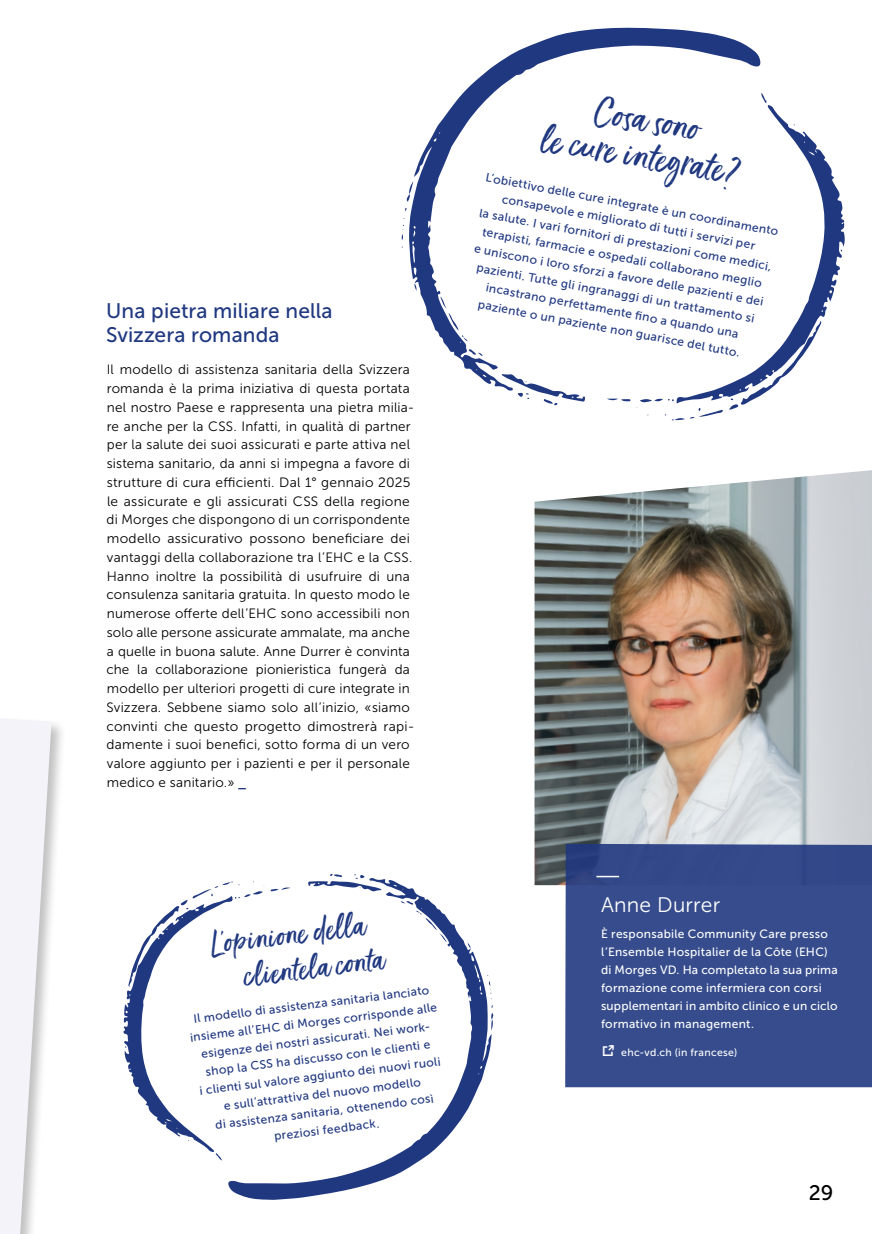
<style>
.page{position:relative;width:872px;height:1234px;background:#fff}
.page>*{position:absolute;margin:0;border:0;box-sizing:border-box;transform-origin:0 0}
.t1{font:36px/36px "Ernestand Emily 2023 CSS";color:#203880;text-align:center}
.t2{font:30px/36px "Ernestand Emily 2023 CSS";color:#203880}
.t3{font:24px "Icon CSS Link";color:#fff}
.t4{font:21px/24px "Museo Sans 500";letter-spacing:.005em;color:#203880}
.t5{font:21px "Museo Sans 300";letter-spacing:.01em;color:#fff}
.t6{font:21px "Museo Sans 500";color:#000}
.t7{font:13.5px/18.8px "Museo Sans 300";letter-spacing:.015em;color:#000}
.t8{font:12px/18px "Museo Sans 500";color:#203880;text-align:center}
.t9{font:12px/18px "Museo Sans 500";letter-spacing:.015em;color:#fff}
.t10{font:10.5px "Museo Sans 500";letter-spacing:.025em;color:#fff}
.s1{font-family:"Museo Sans 700";color:#203880}
</style>
<div class="page">
<svg style="left:228px;top:879px;width:308px;height:321px"></svg>
<svg style="left:123px;top:879px;width:177px;height:273px"></svg>
<svg style="left:215px;top:1153px;width:7px;height:7px"></svg>
<svg style="left:466px;top:942px;width:6px;height:6px"></svg>
<svg style="left:400px;top:900px;width:13px;height:4px"></svg>
<svg style="left:415px;top:910px;width:34px;height:31px"></svg>
<svg style="left:307px;top:873px;width:75px;height:36px"></svg>
<svg style="left:126px;top:879px;width:164px;height:114px"></svg>
<svg style="left:487px;top:974px;width:8px;height:56px"></svg>
<div style="left:0;top:661px;width:67px;height:572px;background:#000;opacity:.25"></div>
<svg style="left:0;top:718px;width:52px;height:515px"></svg>
<svg style="left:409px;top:28px;width:352px;height:359px"></svg>
<svg style="left:676px;top:105px;width:169px;height:293px"></svg>
<svg style="left:761px;top:93px;width:5px;height:10px"></svg>
<svg style="left:607px;top:398px;width:23px;height:4px"></svg>
<svg style="left:406px;top:181px;width:7px;height:21px"></svg>
<svg style="left:414px;top:283px;width:3px;height:8px"></svg>
<svg style="left:468px;top:348px;width:14px;height:8px"></svg>
<svg style="left:729px;top:320px;width:93px;height:89px"></svg>
<svg style="left:440px;top:296px;width:28px;height:45px"></svg>
<svg style="left:501px;top:374px;width:84px;height:31px"></svg>
<svg style="left:636px;top:398px;width:87px;height:23px"></svg>
<svg style="left:401px;top:218px;width:3px;height:22px"></svg>
<img style="left:534px;top:470px;width:338px;height:415px">
<div style="left:565px;top:843px;width:307px;height:243px;background:#364c8c"></div>
<hr style="left:596px;top:875px;width:23px;height:2px;background:#fff">
<h3 class="t4" style="left:106px;top:299px;width:228px">Una pietra miliare nella<br>Svizzera romanda</h3>
<p class="t7" style="left:106px;top:360px;width:309px">Il modello di assistenza sanitaria della Svizzera romanda è la prima iniziativa di questa portata nel nostro Paese e rappresenta una pietra milia&shy;re anche per la CSS. Infatti, in qualità di partner per la salute dei suoi assicurati e parte attiva nel sistema sanitario, da anni si impegna a favore di strutture di cura efficienti. Dal 1° gennaio 2025 le assicurate e gli assicurati CSS della regione di Morges che dispongono di un corrispondente modello assicurativo possono beneficiare dei vantaggi della collaborazione tra l’EHC e la CSS.<br>Hanno inoltre la possibilità di usufruire di una consulenza sanitaria gratuita. In questo modo le numerose offerte dell’EHC sono accessibili non solo alle persone assicurate ammalate, ma anche a quelle in buona salute. Anne Durrer è convinta che la collaborazione pionieristica fungerà da modello per ulteriori progetti di cure integrate in Svizzera. Sebbene siamo solo all’inizio, «siamo convinti che questo progetto dimostrerà rapi&shy;damente i suoi benefici, sotto forma di un vero valore aggiunto per i pazienti e per il personale medico e sanitario.» <span class="s1">_</span></p>
<h1 class="t1" style="left:551px;top:85px;width:202px;rotate:9deg">Cosa sono<br>le cure integrate?</h1>
<p class="t8" style="left:488px;top:167px;width:299px;rotate:11deg">L’obiettivo delle cure integrate è un coordinamento consapevole e migliorato di tutti i servizi per<br>la salute. I vari fornitori di prestazioni come medici, terapisti, farmacie e ospedali collaborano meglio<br>e uniscono i loro sforzi a favore delle pazienti e dei pazienti. Tutte gli ingranaggi di un trattamento si incastrano perfettamente fi no a quando una paziente o un paziente non guarisce del tutto.</p>
<h2 class="t2" style="left:237px;top:920px;width:142px;text-indent:-30px;rotate:-7deg">L’opinione della clientela conta</h2>
<p class="t8" style="left:187px;top:1010px;width:250px;rotate:-7deg">Il modello di assistenza sanitaria lanciato insieme all’EHC di Morges corrisponde alle esigenze dei nostri assicurati. Nei work&shy;shop la CSS ha discusso con le clienti e<br>i clienti sul valore aggiunto dei nuovi ruoli e sull’attrattiva del nuovo modello<br>di assistenza sanitaria, ottenendo così preziosi feedback.</p>
<h3 class="t5" style="left:601px;top:892px;width:121px">Anne Durrer</h3>
<p class="t9" style="left:601px;top:924px;width:238px">È responsabile Community Care presso l’Ensemble Hospitalier de la Côte (EHC) di Morges VD. Ha completato la sua prima formazione come infermiera con corsi supplementari in ambito clinico e un ciclo formativo in management.</p>
<h3 class="t3" style="left:601px;top:1036px;width:16px">z</h3>
<p class="t10" style="left:621px;top:1046px;width:118px">ehc-vd.ch (in francese)</p>
<h3 class="t6" style="left:809px;top:1180px;width:26px">29</h3>
</div>
